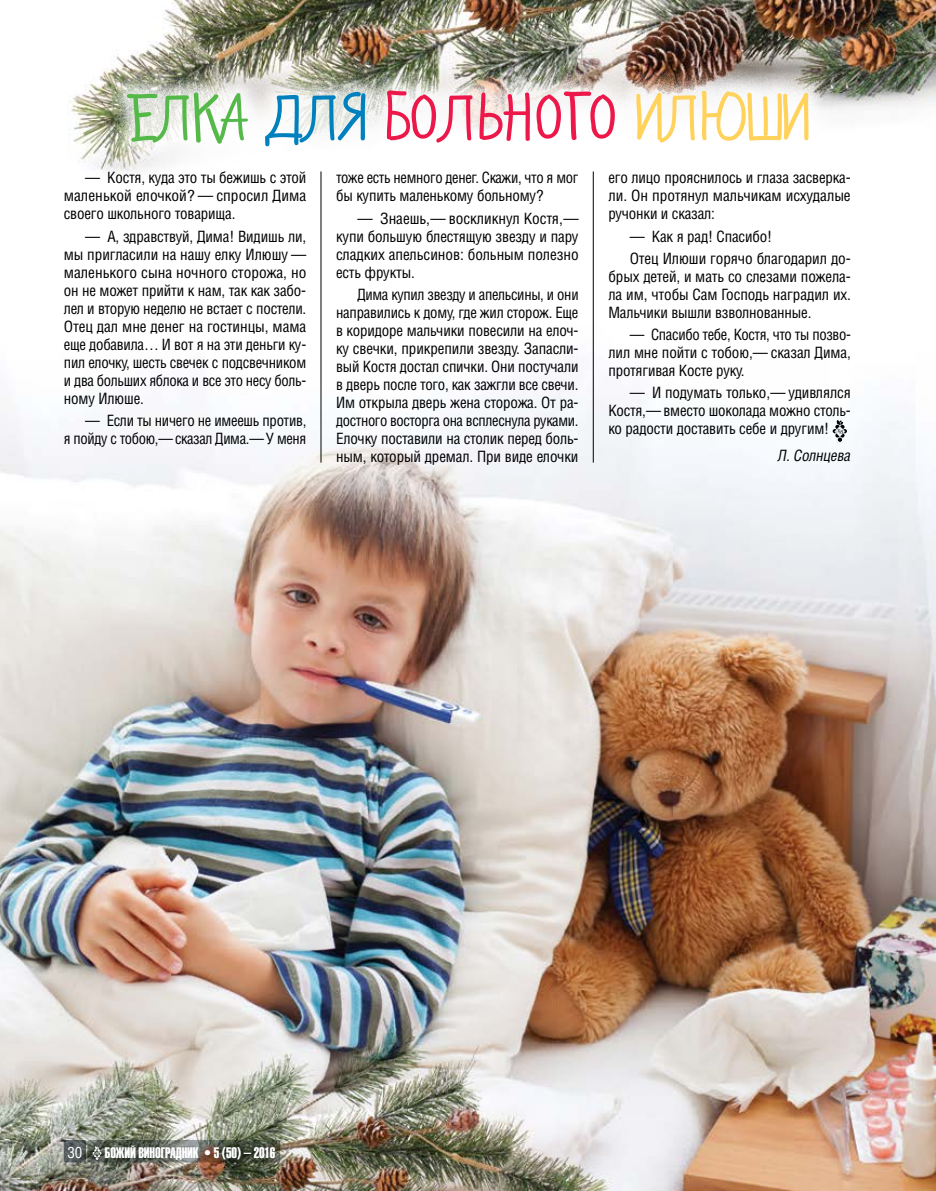
<style>
.page{position:relative;width:936px;height:1191px;background:#fff}
.page>*{position:absolute;margin:0;border:0;box-sizing:border-box;transform-origin:0 0}
.t1{font:72px "PF Kids Pro Grade Five";letter-spacing:-.01em;color:#ed184a}
.t2{font:15px/18px "AG Letterica Condensed C";letter-spacing:-.01em;color:#000;text-align:justify}
.t3{font:15px "Helios Extra Compressed C";letter-spacing:-.01em;color:#fff}
.t4{font:italic 15px "AG Letterica Condensed C";letter-spacing:-.01em;color:#000}
.t5{font:15px "AG Letterica Condensed C";color:#fff}
.s1{color:#54b948}
.s2{color:#0081be}
.s3{color:#ffd25c}
.s4{font-style:inherit}
</style>
<div class="page">
<img style="left:0;top:0;width:935px;height:1191px">
<svg style="left:832px;top:420px;width:14px;height:22px"></svg>
<div style="left:103px;top:66px;width:730px;height:104px;background:#fff;opacity:.9"></div>
<hr style="left:321px;top:171px;width:1px;height:291px;background:#000">
<hr style="left:593px;top:171px;width:1px;height:291px;background:#000">
<svg style="left:87px;top:1140px;width:193px;height:22px;background:#55594e"></svg>
<svg style="left:64px;top:1140px;width:22px;height:22px"></svg>
<svg style="left:92px;top:1146px;width:9px;height:13px"></svg>
<h1 class="t1" style="left:127px;top:58px;width:684px"><span class="s1">ЕЛКА</span> <span class="s2">ДЛЯ</span> БОЛЬНОГО <span class="s3">ИЛЮШИ</span></h1>
<p class="t2" style="left:64px;top:169px;width:244px;text-indent:21px">— Костя, куда это ты бежишь с этой маленькой елочкой? — спросил Дима своего школьного товарища.</p>
<p class="t2" style="left:64px;top:227px;width:244px;text-indent:21px">— А, здравствуй, Дима! Видишь ли, мы пригласили на нашу елку Илюшу — маленького сына ночного сторожа, но он не может прийти к нам, так как забо&shy;лел и вторую неделю не встает с постели.<br>Отец дал мне денег на гостинцы, мама еще добавила… И вот я на эти деньги ку&shy;пил елочку, шесть свечек с подсвечником и два больших яблока и все это несу боль&shy;ному Илюше.</p>
<p class="t2" style="left:64px;top:411px;width:244px;text-align:right">— Если ты ничего не имеешь против,<br>я пойду с тобою,— сказал Дима.— У меня</p>
<p class="t2" style="left:336px;top:169px;width:244px">тоже есть немного денег. Скажи, что я мог бы купить маленькому больному?</p>
<p class="t2" style="left:336px;top:209px;width:244px;text-indent:21px">— Знаешь,— воскликнул Костя,— купи большую блестящую звезду и пару сладких апельсинов: больным полезно есть фрукты.</p>
<p class="t2" style="left:336px;top:285px;width:244px;text-indent:21px">Дима купил звезду и апельсины, и они направились к дому, где жил сторож. Еще в коридоре мальчики повесили на елоч&shy;ку свечки, прикрепили звезду. Запасли&shy;вый Костя достал спички. Они постучали в дверь после того, как зажгли все свечи.<br>Им открыла дверь жена сторожа. От ра&shy;достного восторга она всплеснула руками.<br>Елочку поставили на столик перед боль&shy;ным, который дремал. При виде елочки</p>
<p class="t2" style="left:608px;top:169px;width:244px">его лицо прояснилось и глаза засверка&shy;ли. Он протянул мальчикам исхудалые ручонки и сказал:</p>
<p class="t2" style="left:629px;top:225px;width:223px;line-height:22.2px">— Как я рад! Спасибо!<br>Отец Илюши горячо благодарил до-</p>
<p class="t2" style="left:608px;top:267px;width:244px">брых детей, и мать со слезами пожела&shy;ла им, чтобы Сам Господь наградил их.<br>Мальчики вышли взволнованные.</p>
<p class="t2" style="left:608px;top:325px;width:244px;text-indent:21px">— Спасибо тебе, Костя, что ты позво&shy;лил мне пойти с тобою,— сказал Дима, протягивая Косте руку.</p>
<p class="t2" style="left:608px;top:384px;width:244px;text-indent:21px">— И подумать только,— удивлялся Костя,— вместо шоколада можно столь&shy;ко радости доставить себе и другим!</p>
<p class="t4" style="left:778px;top:446px;width:74px">Л. Солнцева</p>
<p class="t5" style="left:67px;top:1143px;width:16px">30</p>
<p class="t3" style="left:105px;top:1143px;width:172px">БОЖИЙ ВИНОГРАДНИК <span class="s4">• 5 (50) – 2016</span></p>
</div>
